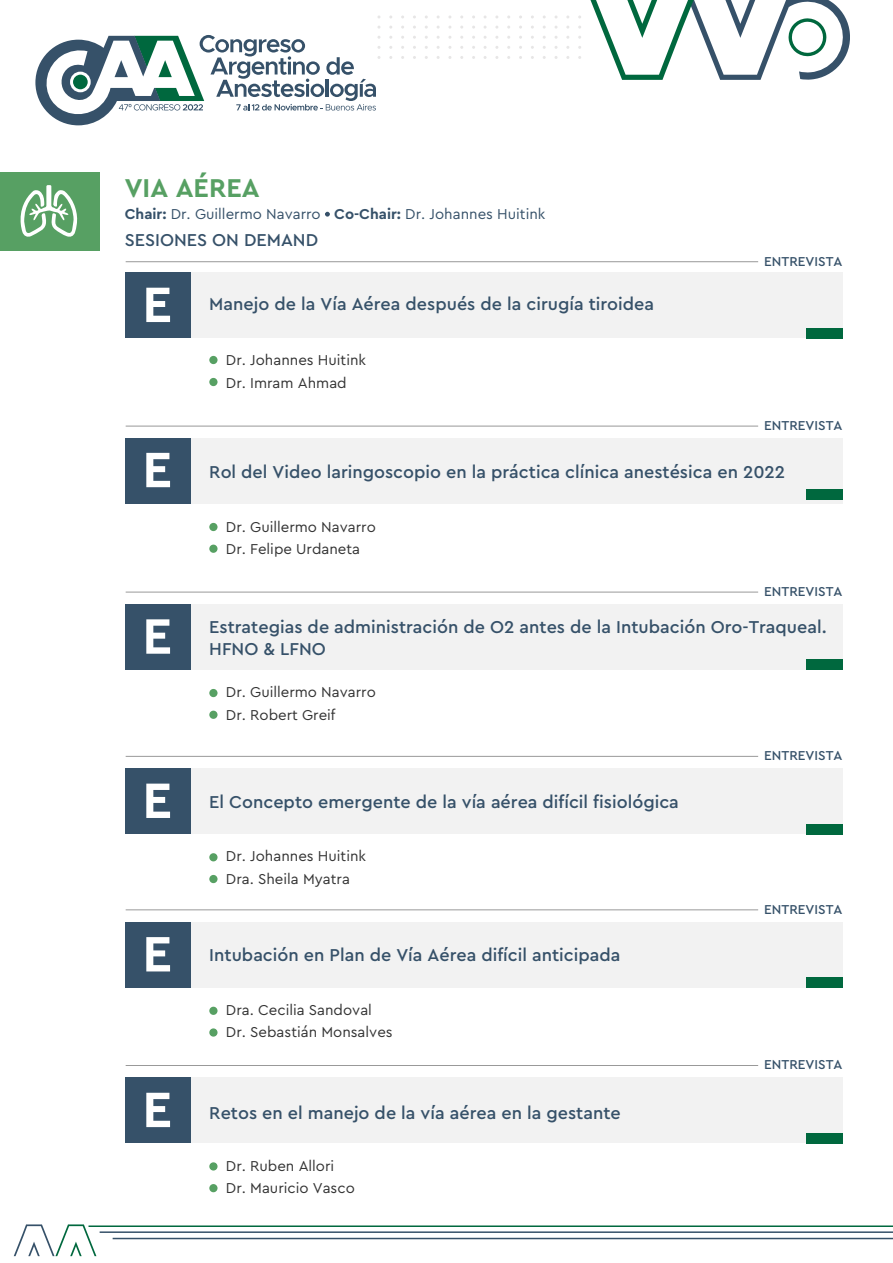
<style>
.page{position:relative;width:893px;height:1263px;background:#fff}
.page>*{position:absolute;margin:0;border:0;box-sizing:border-box;transform-origin:0 0}
.t1{font:700 52.05px "Cera Pro";color:#fff}
.t2{font:700 27px "Cera Pro";color:#57a063}
.t3{font:500 18px/21.6px "Cera Pro";color:#365169}
.t4{font:15px/22.5px "Cera Pro";color:#333}
.t5{font:15px "Cera Pro";color:#365169}
.t6{font:500 13.5px "Cera Pro";color:#365169}
.s1{font-weight:700}
</style>
<div class="page">
<div style="left:185px;top:438px;width:657px;height:66px;background:#f2f2f2"></div>
<div style="left:0;top:172px;width:99px;height:78px;background:#57a063"></div>
<svg style="left:590px;top:0;width:260px;height:80px"></svg>
<svg style="left:35px;top:35px;width:345px;height:90px"></svg>
<hr style="left:100px;top:1231px;width:793px;height:2px;background:#365169">
<hr style="left:113px;top:1238px;width:780px;height:1px;background:#365169">
<hr style="left:89px;top:1225px;width:804px;height:2px;background:#00683e">
<svg style="left:14px;top:1224px;width:82px;height:32px"></svg>
<div style="left:185px;top:272px;width:657px;height:66px;background:#f2f2f2"></div>
<div style="left:126px;top:272px;width:65px;height:66px;background:#365169"></div>
<div style="left:209px;top:356px;width:9px;height:8px;background:#57a063;border-radius:50%"></div>
<div style="left:209px;top:378px;width:9px;height:8px;background:#57a063;border-radius:50%"></div>
<div style="left:126px;top:438px;width:65px;height:66px;background:#365169"></div>
<div style="left:209px;top:523px;width:9px;height:8px;background:#57a063;border-radius:50%"></div>
<div style="left:209px;top:545px;width:9px;height:8px;background:#57a063;border-radius:50%"></div>
<div style="left:185px;top:604px;width:657px;height:66px;background:#f2f2f2"></div>
<div style="left:126px;top:604px;width:65px;height:66px;background:#365169"></div>
<div style="left:209px;top:689px;width:9px;height:8px;background:#57a063;border-radius:50%"></div>
<div style="left:209px;top:711px;width:9px;height:8px;background:#57a063;border-radius:50%"></div>
<div style="left:209px;top:853px;width:9px;height:8px;background:#57a063;border-radius:50%"></div>
<div style="left:209px;top:875px;width:9px;height:8px;background:#57a063;border-radius:50%"></div>
<div style="left:209px;top:1007px;width:9px;height:8px;background:#57a063;border-radius:50%"></div>
<div style="left:209px;top:1028px;width:9px;height:9px;background:#57a063;border-radius:50%"></div>
<div style="left:806px;top:328px;width:36px;height:10px;background:#00683e"></div>
<div style="left:806px;top:489px;width:36px;height:11px;background:#00683e"></div>
<div style="left:806px;top:660px;width:36px;height:10px;background:#00683e"></div>
<div style="left:185px;top:768px;width:657px;height:66px;background:#f2f2f2"></div>
<div style="left:126px;top:768px;width:65px;height:66px;background:#365169"></div>
<div style="left:806px;top:824px;width:36px;height:10px;background:#00683e"></div>
<div style="left:185px;top:922px;width:657px;height:66px;background:#f2f2f2"></div>
<div style="left:126px;top:922px;width:65px;height:66px;background:#365169"></div>
<div style="left:806px;top:977px;width:36px;height:11px;background:#00683e"></div>
<hr style="left:126px;top:261px;width:632px;height:1px;background:#999">
<hr style="left:126px;top:426px;width:632px;height:1px;background:#999">
<hr style="left:126px;top:592px;width:632px;height:1px;background:#999">
<hr style="left:126px;top:756px;width:632px;height:1px;background:#999">
<hr style="left:126px;top:909px;width:632px;height:1px;background:#999">
<div style="left:209px;top:1162px;width:9px;height:8px;background:#57a063;border-radius:50%"></div>
<div style="left:209px;top:1184px;width:9px;height:8px;background:#57a063;border-radius:50%"></div>
<div style="left:185px;top:1077px;width:657px;height:66px;background:#f2f2f2"></div>
<div style="left:126px;top:1077px;width:65px;height:66px;background:#365169"></div>
<div style="left:806px;top:1133px;width:36px;height:10px;background:#00683e"></div>
<hr style="left:126px;top:1065px;width:632px;height:1px;background:#999">
<svg style="left:20px;top:185px;width:58px;height:52px"></svg>
<svg style="left:325px;top:212px;width:5px;height:5px"></svg>
<h2 class="t2" style="left:125px;top:170px;width:136px">VIA AÉREA</h2>
<p class="t5" style="left:125px;top:204px;width:422px"><span class="s1">Chair:</span> Dr. Guillermo Navarro <span class="s1">- Co-Chair:</span> Dr. Johannes Huitink</p>
<p class="t3" style="left:125px;top:228px;width:195px">SESIONES ON DEMAND</p>
<h1 class="t1" style="left:142px;top:270px;width:31px">E</h1>
<p class="t3" style="left:209px;top:292px;width:446px">Manejo de la Vía Aérea después de la cirugía tiroidea</p>
<p class="t4" style="left:226px;top:348px;width:142px">Dr. Johannes Huitink<br>Dr. Imram Ahmad</p>
<p class="t6" style="left:764px;top:252px;width:80px">ENTREVISTA</p>
<p class="t6" style="left:764px;top:417px;width:80px">ENTREVISTA</p>
<h1 class="t1" style="left:142px;top:435px;width:31px">E</h1>
<p class="t3" style="left:209px;top:460px;width:577px">Rol del Video laringoscopio en la práctica clínica anestésica en 2022</p>
<p class="t4" style="left:226px;top:515px;width:151px">Dr. Guillermo Navarro<br>Dr. Felipe Urdaneta</p>
<p class="t6" style="left:764px;top:582px;width:80px">ENTREVISTA</p>
<h1 class="t1" style="left:142px;top:602px;width:31px">E</h1>
<p class="t3" style="left:209px;top:615px;width:619px">Estrategias de administración de O2 antes de la Intubación Oro-Traqueal.<br>HFNO &amp; LFNO</p>
<p class="t4" style="left:226px;top:680px;width:151px">Dr. Guillermo Navarro<br>Dr. Robert Greif</p>
<h1 class="t1" style="left:142px;top:766px;width:31px">E</h1>
<p class="t3" style="left:209px;top:790px;width:471px">El Concepto emergente de la vía aérea difícil fisiológica</p>
<p class="t4" style="left:226px;top:844px;width:142px">Dr. Johannes Huitink<br>Dra. Sheila Myatra</p>
<h1 class="t1" style="left:142px;top:919px;width:31px">E</h1>
<p class="t3" style="left:209px;top:944px;width:413px">Intubación en Plan de Vía Aérea difícil anticipada</p>
<p class="t4" style="left:226px;top:998px;width:168px">Dra. Cecilia Sandoval<br>Dr. Sebastián Monsalves</p>
<h1 class="t1" style="left:142px;top:1075px;width:31px">E</h1>
<p class="t3" style="left:209px;top:1101px;width:413px">Retos en el manejo de la vía aérea en la gestante</p>
<p class="t4" style="left:226px;top:1153px;width:130px">Dr. Ruben Allori<br>Dr. Mauricio Vasco</p>
<p class="t6" style="left:764px;top:747px;width:80px">ENTREVISTA</p>
<p class="t6" style="left:764px;top:900px;width:80px">ENTREVISTA</p>
<p class="t6" style="left:764px;top:1056px;width:80px">ENTREVISTA</p>
</div>
